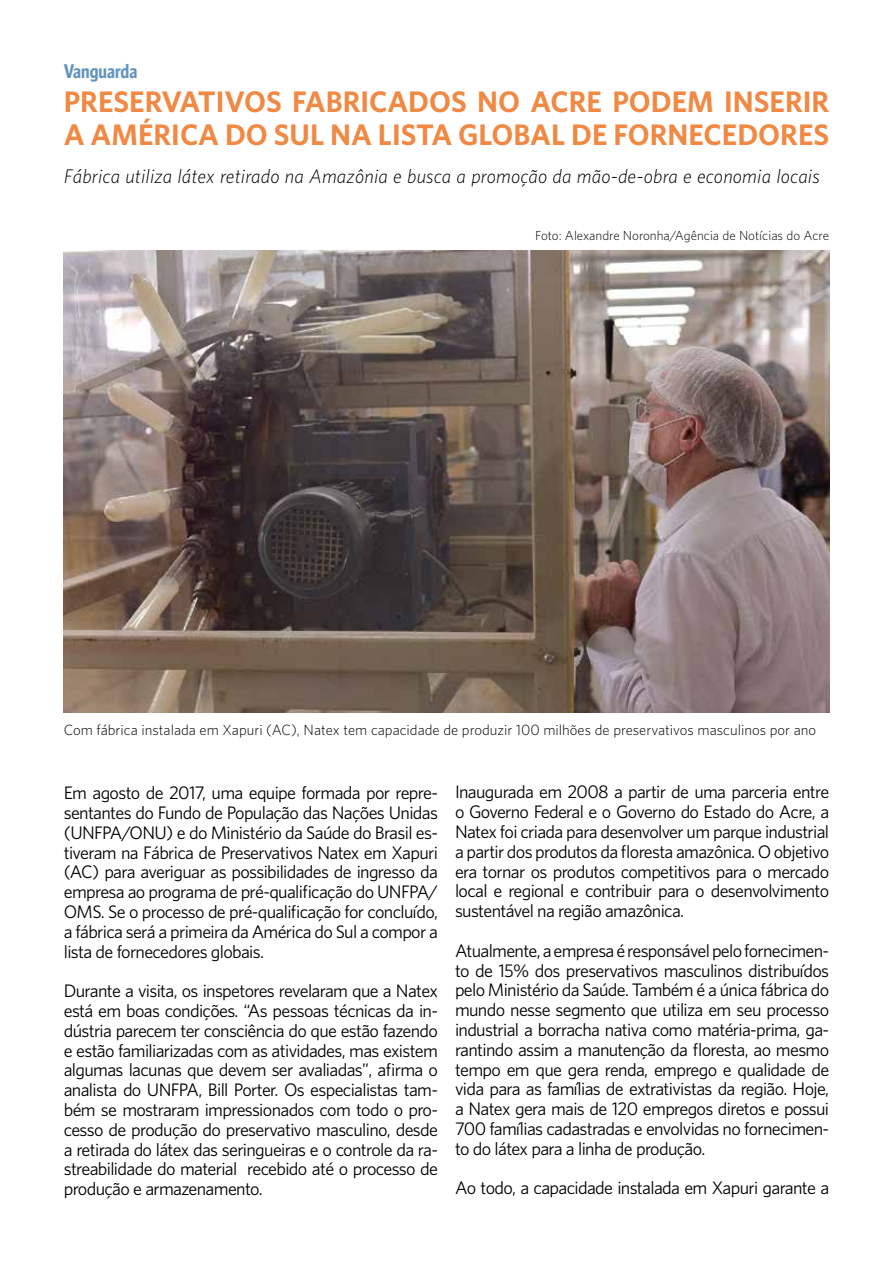
<style>
.page{position:relative;width:893px;height:1263px;background:#fff}
.page>*{position:absolute;margin:0;border:0;box-sizing:border-box;transform-origin:0 0}
.t1{font:700 27px/32.4px "UNFPA";color:#f08943}
.t2{font:italic 300 18px "UNFPA";letter-spacing:.01em;color:#000}
.t3{font:700 condensed 18px "UNFPA";color:#6194be}
.t4{font:16.5px/19.8px "UNFPA Text";letter-spacing:-.04em;color:#000;text-align:justify}
.t5{font:300 13.5px "UNFPA";color:#000}
.t6{font:300 12px "UNFPA";color:#000}
</style>
<div class="page">
<img style="left:64px;top:251px;width:765px;height:461px">
<p class="t3" style="left:64px;top:59px;width:75px">Vanguarda</p>
<h1 class="t1" style="left:64px;top:85px;width:767px">PRESERVATIVOS FABRICADOS NO ACRE PODEM INSERIR<br>A AMÉRICA DO SUL NA LISTA GLOBAL DE FORNECEDORES</h1>
<p class="t2" style="left:64px;top:165px;width:757px">Fábrica utiliza látex retirado na Amazônia e busca a promoção da mão-de-obra e economia locais</p>
<p class="t6" style="left:535px;top:228px;width:295px">Foto: Alexandre Noronha/Agência de Notícias do Acre</p>
<p class="t5" style="left:64px;top:722px;width:754px">Com fábrica instalada em Xapuri (AC), Natex tem capacidade de produzir 100 milhões de preservativos masculinos por ano</p>
<p class="t4" style="left:64px;top:782px;width:376px">Em agosto de 2017, uma equipe formada por repre&shy;sentantes do Fundo de População das Nações Unidas (UNFPA/ONU) e do Ministério da Saúde do Brasil es&shy;tiveram na Fábrica de Preservativos Natex em Xapuri (AC) para averiguar as possibilidades de ingresso da empresa ao programa de pré-qualificação do UNFPA/ OMS. Se o processo de pré-qualificação for concluído, a fábrica será a primeira da América do Sul a compor a lista de fornecedores globais.</p>
<p class="t4" style="left:64px;top:980px;width:376px">Durante a visita, os inspetores revelaram que a Natex está em boas condições. “As pessoas técnicas da in&shy;dústria parecem ter consciência do que estão fazendo e estão familiarizadas com as atividades, mas existem algumas lacunas que devem ser avaliadas”, afirma o analista do UNFPA, Bill Porter. Os especialistas tam&shy;bém se mostraram impressionados com todo o pro&shy;cesso de produção do preservativo masculino, desde a retirada do látex das seringueiras e o controle da ra&shy;streabilidade do material recebido até o processo de produção e armazenamento.</p>
<p class="t4" style="left:455px;top:782px;width:376px">Inaugurada em 2008 a partir de uma parceria entre o Governo Federal e o Governo do Estado do Acre, a Natex foi criada para desenvolver um parque industrial a partir dos produtos da floresta amazônica. O objetivo era tornar os produtos competitivos para o mercado local e regional e contribuir para o desenvolvimento sustentável na região amazônica.</p>
<p class="t4" style="left:455px;top:940px;width:376px">Atualmente, a empresa é responsável pelo fornecimen&shy;to de 15% dos preservativos masculinos distribuídos pelo Ministério da Saúde. Também é a única fábrica do mundo nesse segmento que utiliza em seu processo industrial a borracha nativa como matéria-prima, ga&shy;rantindo assim a manutenção da floresta, ao mesmo tempo em que gera renda, emprego e qualidade de vida para as famílias de extrativistas da região. Hoje, a Natex gera mais de 120 empregos diretos e possui 700 famílias cadastradas e envolvidas no fornecimen&shy;to do látex para a linha de produção.</p>
<p class="t4" style="left:455px;top:1178px;width:376px">Ao todo, a capacidade instalada em Xapuri garante a</p>
</div>
